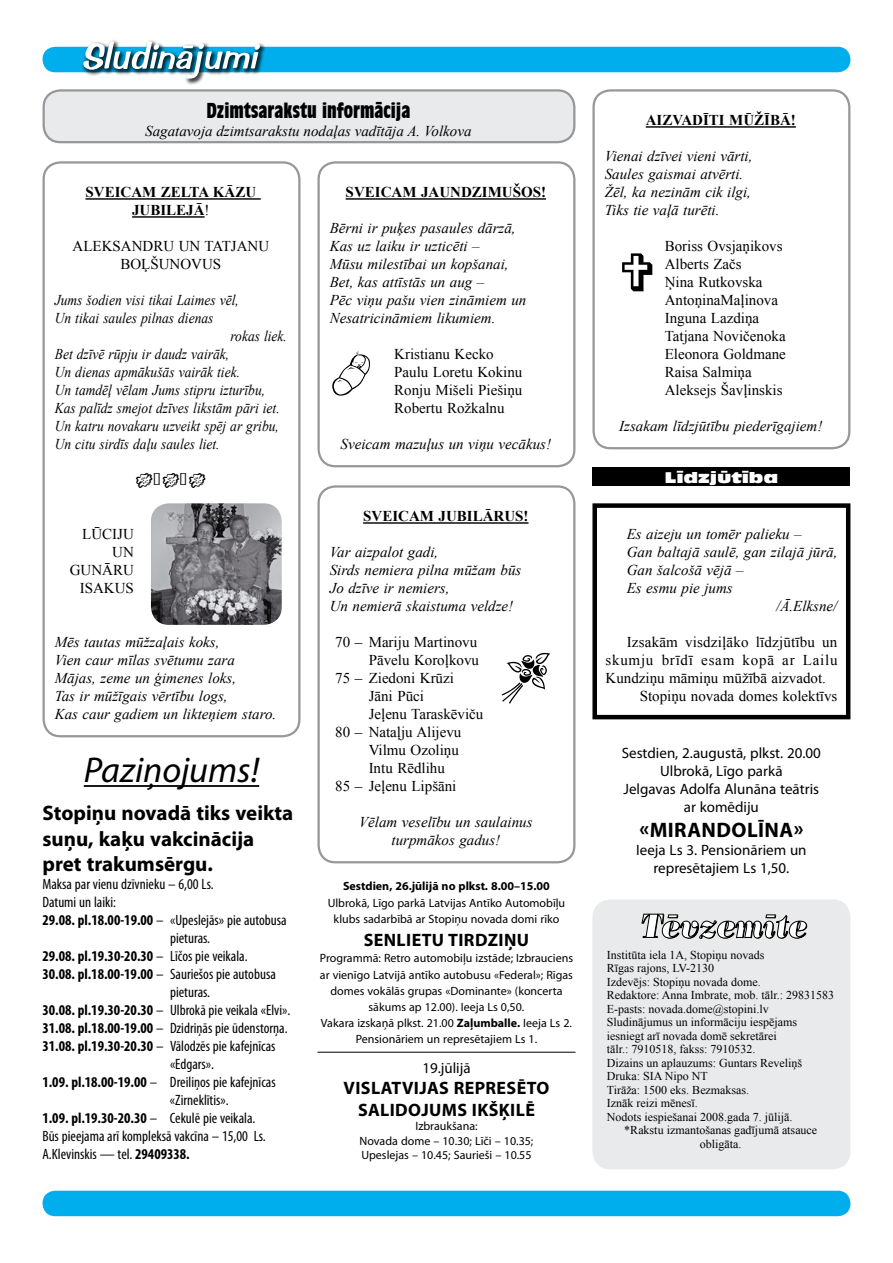
<style>
.page{position:relative;width:893px;height:1263px;background:#fff}
.page>*{position:absolute;margin:0;border:0;box-sizing:border-box;transform-origin:0 0}
.t1{font:italic 36px "Myriad Pro";color:#000}
.t2{font:700 21px/25.2px "Myriad Pro";color:#000}
.t3{font:21px "Rim Antique Olive B Cond";color:#000}
.t4{font:700 21px "Myriad Pro";letter-spacing:.02em;color:#000}
.t5{font:700 18px/21.6px "Myriad Pro";letter-spacing:.02em;color:#000;text-align:center}
.t6{font:italic 15px/18px "Times New Roman";color:#000}
.t7{font:15px/18px "Times New Roman";color:#000}
.t8{font:condensed 15px "Myriad Pro";color:#000}
.t9{font:italic 15px "Times New Roman";color:#000;scale:.9 1}
.t10{font:15px/18px "Myriad Pro";color:#000;text-align:center}
.t11{font:700 15px/18px "Times New Roman";color:#000;text-align:center}
.t12{font:700 condensed 15px "Myriad Pro";color:#000}
.t13{font:15px "Times New Roman";letter-spacing:.05em;color:#000}
.t14{font:15px "Rim Antique Olive N";color:#fff}
.t15{font:15px "DF Diversities LET";color:#000}
.t16{font:12px/13.5px "Times New Roman";color:#000}
.t17{font:12px/16.2px "Myriad Pro";color:#000;text-align:center}
.t18{font:700 12px "Myriad Pro";color:#000}
.s1{font-weight:400}
.s2{font-weight:700}
</style>
<div class="page">
<div style="left:43px;top:1191px;width:807px;height:25px;background:#00aeed;border-radius:13px"></div>
<div style="left:43px;top:47px;width:807px;height:25px;background:#00aeed;border-radius:13px"></div>
<div style="left:592px;top:899px;width:258px;height:270px;background:#e9eaeb;border-radius:18px"></div>
<svg style="left:642px;top:914px;width:165px;height:25px"></svg>
<div style="left:80px;top:38px;width:213px;height:74px;background:#000;opacity:.75"></div>
<svg style="left:83px;top:41px;width:177px;height:38px"></svg>
<div style="left:44px;top:90px;width:530px;height:52px;background:#e9eaeb;border-radius:17px"></div>
<div style="left:43px;top:89px;width:532px;height:54px;border:2px solid #97979b;border-radius:17px"></div>
<hr style="left:346px;top:198px;width:200px;height:2px;background:#000">
<div style="left:317px;top:161px;width:258px;height:306px;border:2px solid #97979b;border-radius:17px"></div>
<svg style="left:332px;top:351px;width:38px;height:45px"></svg>
<hr style="left:363px;top:522px;width:165px;height:2px;background:#000">
<div style="left:317px;top:485px;width:258px;height:378px;border:2px solid #97979b;border-radius:17px"></div>
<svg style="left:502px;top:653px;width:48px;height:51px"></svg>
<hr style="left:646px;top:126px;width:150px;height:2px;background:#000">
<div style="left:592px;top:89px;width:258px;height:360px;border:2px solid #97979b;border-radius:17px"></div>
<svg style="left:622px;top:253px;width:30px;height:38px"></svg>
<hr style="left:85px;top:198px;width:176px;height:2px;background:#000">
<hr style="left:132px;top:216px;width:73px;height:2px;background:#000">
<div style="left:43px;top:161px;width:257px;height:576px;border:2px solid #97979b;border-radius:17px"></div>
<img style="left:151px;top:503px;width:131px;height:122px">
<div style="left:592px;top:503px;width:258px;height:216px;border:4px solid #000"></div>
<div style="left:592px;top:467px;width:258px;height:18px;background:#000"></div>
<hr style="left:84px;top:785px;width:175px;height:2px;background:#000">
<hr style="left:317px;top:1052px;width:258px;height:1px;background:#000">
<h2 class="t3" style="left:206px;top:99px;width:205px">Dzimtsarakstu informâcija</h2>
<p class="t6" style="left:145px;top:122px;width:328px">Sagatavoja dzimtsarakstu nodaļas vadītāja A. Volkova</p>
<p class="t11" style="left:85px;top:183px;width:172px">SVEICAM ZELTA KĀZU<br>JUBILEJĀ<span class="s1">!</span></p>
<p class="t7" style="left:73px;top:237px;width:198px;text-align:center">ALEKSANDRU UN TATJANU<br>BOĻŠUNOVUS</p>
<p class="t9" style="left:55px;top:290px;width:206px">Jums šodien visi tikai Laimes vēl,</p>
<p class="t9" style="left:55px;top:308px;width:178px">Un tikai saules pilnas dienas</p>
<p class="t9" style="left:231px;top:326px;width:64px">rokas liek.</p>
<p class="t9" style="left:55px;top:344px;width:195px">Bet dzīvē rūpju ir daudz vairāk,</p>
<p class="t9" style="left:55px;top:362px;width:207px">Un dienas apmākušās vairāk tiek.</p>
<p class="t9" style="left:55px;top:380px;width:235px">Un tamdēļ vēlam Jums stipru izturību,</p>
<p class="t9" style="left:55px;top:398px;width:251px">Kas palīdz smejot dzīves likstām pāri iet.</p>
<p class="t9" style="left:55px;top:416px;width:251px">Un katru novakaru uzveikt spēj ar gribu,</p>
<p class="t9" style="left:55px;top:434px;width:185px">Un citu sirdīs daļu saules liet.</p>
<p class="t15" style="left:135px;top:473px;width:72px">K K K</p>
<p class="t7" style="left:70px;top:525px;width:66px;text-align:right">LŪCIJU<br>UN<br>GUNĀRU<br>ISAKUS</p>
<p class="t6" style="left:55px;top:633px;width:223px">Mēs tautas mūžzaļais koks,<br>Vien caur mīlas svētumu zara<br>Mājas, zeme un ģimenes loks,<br>Tas ir mūžīgais vērtību logs,<br>Kas caur gadiem un likteņiem staro.</p>
<h1 class="t1" style="left:84px;top:748px;width:177px">Paziņojums!</h1>
<h2 class="t2" style="left:43px;top:800px;width:252px">Stopiņu novadā tiks veikta suņu, kaķu vakcinācija pret trakumsērgu.</h2>
<p class="t8" style="left:43px;top:875px;width:173px">Maksa par vienu dzīvnieku – 6,00 Ls.</p>
<p class="t8" style="left:43px;top:893px;width:75px">Datumi un laiki:</p>
<p class="t8" style="left:43px;top:911px;width:246px"><span class="s2">29.08. pl.18.00-19.00</span> – «Upeslejās» pie autobusa</p>
<p class="t8" style="left:170px;top:929px;width:42px">pieturas.</p>
<p class="t12" style="left:43px;top:946px;width:207px">29.08. pl.19.30-20.30 <span class="s1">– Līčos pie veikala.</span></p>
<p class="t8" style="left:42px;top:965px;width:235px"><span class="s2">30.08. pl.18.00-19.00</span> – Sauriešos pie autobusa</p>
<p class="t8" style="left:170px;top:983px;width:42px">pieturas.</p>
<p class="t8" style="left:42px;top:1001px;width:249px"><span class="s2">30.08. pl.19.30-20.30</span> – Ulbrokā pie veikala «Elvi».</p>
<p class="t8" style="left:42px;top:1019px;width:247px"><span class="s2">31.08. pl.18.00-19.00</span> – Dzidriņās pie ūdenstorņa.</p>
<p class="t8" style="left:42px;top:1037px;width:235px"><span class="s2">31.08. pl.19.30-20.30</span> – Vālodzēs pie kafejnīcas</p>
<p class="t8" style="left:170px;top:1055px;width:46px">«Edgars».</p>
<p class="t8" style="left:42px;top:1073px;width:235px"><span class="s2">1.09. pl.18.00-19.00</span> – Dreiliņos pie kafejnīcas</p>
<p class="t8" style="left:170px;top:1091px;width:60px">«Zirneklītis».</p>
<p class="t12" style="left:42px;top:1108px;width:214px">1.09. pl.19.30-20.30 <span class="s1">– Cekulē pie veikala.</span></p>
<p class="t8" style="left:42px;top:1127px;width:225px">Būs pieejama arī kompleksā vakcīna – 15,00 Ls.</p>
<p class="t8" style="left:42px;top:1145px;width:149px">A.Klevinskis — tel. <span class="s2">29409338.</span></p>
<p class="t11" style="left:346px;top:183px;width:202px">SVEICAM JAUNDZIMUŠOS!</p>
<p class="t6" style="left:330px;top:219px;width:198px">Bērni ir puķes pasaules dārzā,<br>Kas uz laiku ir uzticēti –<br>Mūsu milestībai un kopšanai,<br>Bet, kas attīstās un aug –<br>Pēc viņu pašu vien zināmiem un<br>Nesatricināmiem likumiem.</p>
<p class="t7" style="left:394px;top:345px;width:130px">Kristianu Kecko<br>Paulu Loretu Kokinu<br>Ronju Mišeli Piešiņu<br>Robertu Rožkalnu</p>
<p class="t6" style="left:341px;top:435px;width:212px">Sveicam mazuļus un viņu vecākus!</p>
<p class="t11" style="left:363px;top:507px;width:167px">SVEICAM JUBILĀRUS!</p>
<p class="t6" style="left:330px;top:543px;width:193px">Var aizpalot gadi,<br>Sirds nemiera pilna mūžam būs<br>Jo dzīve ir nemiers,<br>Un nemierā skaistuma veldze!</p>
<p class="t7" style="left:335px;top:633px;width:144px">70 – Mariju Martinovu</p>
<p class="t7" style="left:369px;top:651px;width:112px">Pāvelu Koroļkovu</p>
<p class="t7" style="left:335px;top:669px;width:120px">75 – Ziedoni Krūzi</p>
<p class="t7" style="left:369px;top:687px;width:57px">Jāni Pūci</p>
<p class="t7" style="left:369px;top:705px;width:116px">Jeļenu Taraskēviču</p>
<p class="t7" style="left:335px;top:723px;width:128px">80 – Nataļju Alijevu</p>
<p class="t7" style="left:369px;top:741px;width:92px">Vilmu Ozoliņu</p>
<p class="t7" style="left:369px;top:759px;width:78px">Intu Rēdlihu</p>
<p class="t7" style="left:335px;top:777px;width:123px">85 – Jeļenu Lipšāni</p>
<p class="t6" style="left:359px;top:813px;width:175px;text-align:center">Vēlam veselību un saulainus turpmākos gadus!</p>
<p class="t18" style="left:343px;top:878px;width:208px">Sestdien, 26.jūlijā no plkst. 8.00–15.00</p>
<p class="t17" style="left:328px;top:894px;width:239px">Ulbrokā, Līgo parkā Latvijas Antīko Automobīļu klubs sadarbībā ar Stopiņu novada domi rīko</p>
<p class="t5" style="left:364px;top:929px;width:167px">senlietu tirdziņu</p>
<p class="t17" style="left:320px;top:950px;width:255px">Programmā: Retro automobiļu izstāde; Izbrauciens ar vienīgo Latvijā antīko autobusu «Federal»; Rīgas domes vokālās grupas «Dominante» (koncerta sākums ap 12.00). Ieeja Ls 0,50.<br>Vakara izskaņā plkst. 21.00 <span class="s2">Zaļumballe.</span> Ieeja Ls 2.<br>Pensionāriem un represētajiem Ls 1.</p>
<p class="t10" style="left:422px;top:1058px;width:50px">19.jūlijā</p>
<p class="t5" style="left:344px;top:1077px;width:207px">Vislatvijas represēto salidojums Ikšķilē</p>
<p class="t17" style="left:359px;top:1119px;width:175px;line-height:14.4px">Izbraukšana:<br>Novada dome – 10.30; Līči – 10.35;<br>Upeslejas – 10.45; Saurieši – 10.55</p>
<p class="t11" style="left:646px;top:111px;width:152px">AIZVADĪTI MŪŽĪBĀ!</p>
<p class="t6" style="left:605px;top:147px;width:149px">Vienai dzīvei vieni vārti,<br>Saules gaismai atvērti.<br>Žēl, ka nezinām cik ilgi,<br>Tiks tie vaļā turēti.</p>
<p class="t7" style="left:665px;top:237px;width:123px">Boriss Ovsjaņikovs<br>Alberts Začs<br>Ņina Rutkovska<br>AntoņinaMaļinova<br>Inguna Lazdiņa<br>Tatjana Novičenoka<br>Eleonora Goldmane<br>Raisa Salmiņa<br>Aleksejs Šavļinskis</p>
<p class="t6" style="left:619px;top:417px;width:205px">Izsakam līdzjūtību piederīgajiem!</p>
<p class="t14" style="left:665px;top:469px;width:114px">Lîdzjûtîba</p>
<p class="t6" style="left:627px;top:525px;width:176px">Es aizeju un tomēr palieku –</p>
<p class="t6" style="left:627px;top:543px;width:212px">Gan baltajā saulē, gan zilajā jūrā,</p>
<p class="t6" style="left:627px;top:561px;width:118px">Gan šalcošā vējā –</p>
<p class="t6" style="left:627px;top:579px;width:107px">Es esmu pie jums</p>
<p class="t6" style="left:776px;top:597px;width:63px">/Ā.Elksne/</p>
<p class="t7" style="left:627px;top:633px;width:212px">Izsakām visdziļāko līdzjūtību un</p>
<p class="t13" style="left:605px;top:650px;width:234px">skumju brīdī esam kopā ar Lailu</p>
<p class="t7" style="left:605px;top:669px;width:222px">Kundziņu māmiņu mūžībā aizvadot.</p>
<p class="t7" style="left:640px;top:687px;width:199px">Stopiņu novada domes kolektīvs</p>
<p class="t10" style="left:622px;top:744px;width:201px">Sestdien, 2.augustā, plkst. 20.00<br>Ulbrokā, Līgo parkā<br>Jelgavas Adolfa Alunāna teātris ar komēdiju</p>
<h2 class="t4" style="left:639px;top:817px;width:165px">«Mirandolīna»</h2>
<p class="t10" style="left:636px;top:841px;width:172px">Ieeja Ls 3. Pensionāriem un represētajiem Ls 1,50.</p>
<p class="t16" style="left:607px;top:948px;width:229px">Institūta iela 1A, Stopiņu novads<br>Rīgas rajons, LV-2130<br>Izdevējs: Stopiņu novada dome.<br>Redaktore: Anna Imbrate, mob. tālr.: 29831583<br>E-pasts: novada.dome@stopini.lv Sludinājumus un informāciju iespējams iesniegt arī novada domē sekretārei<br>tālr.: 7910518, fakss: 7910532.<br>Dizains un aplauzums: Guntars Reveliņš Druka: SIA Nipo NT<br>Tirāža: 1500 eks. Bezmaksas.<br>Iznāk reizi mēnesī.<br>Nodots iespiešanai 2008.gada 7. jūlijā.</p>
<p class="t16" style="left:624px;top:1123px;width:194px;text-align:center">*Rakstu izmantošanas gadījumā atsauce obligāta.</p>
</div>
